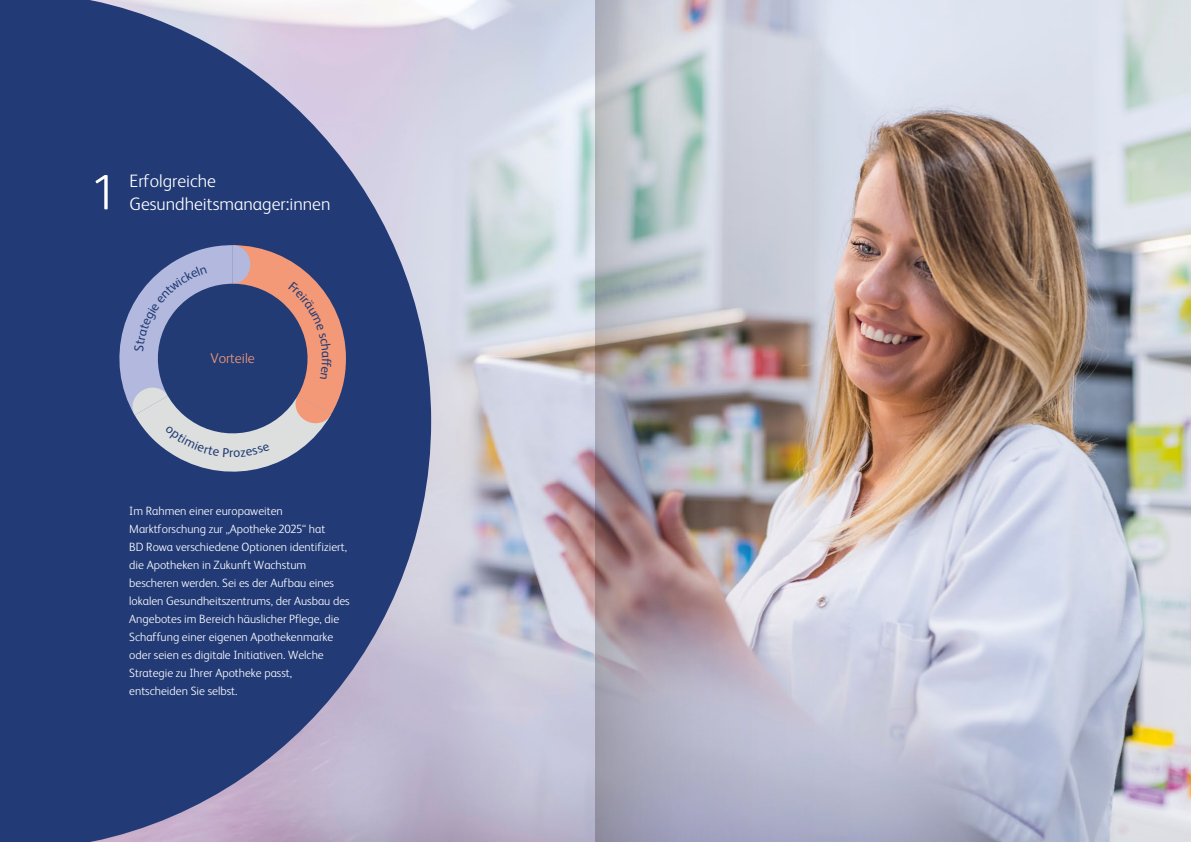
<style>
.page{position:relative;width:1191px;height:842px;background:#fff}
.page>*{position:absolute;margin:0;border:0;box-sizing:border-box;transform-origin:0 0}
.Subhead_3{font:300 50px "FS Albert Pro";color:#fff}
.Subhead_3-2{font:300 18px "FS Albert Pro";color:#fff}
.t1{font:300 14.2px "FS Albert Pro";color:#f39977}
.t2{font:13.1px "FS Albert Pro";color:#223b75}
.Introductory_Text{font:300 12px/18px "FS Albert Pro";color:#fff}
</style>
<div class="page">
<img style="left:431px;top:0;width:165px;height:842px">
<svg style="left:2px;top:0;width:429px;height:842px;fill:#223a76"></svg>
<hr style="left:0;top:0;width:2px;height:842px;background:#223a76">
<img style="left:596px;top:0;width:595px;height:842px">
<svg style="left:103px;top:245px;width:243px;height:232px"></svg>
<p class="Subhead_3" style="left:94px;top:158px;width:21px">1</p>
<p class="Subhead_3-2" style="left:130px;top:169px;width:88px">Erfolgreiche</p>
<p class="Subhead_3-2" style="left:130px;top:192px;width:202px">Gesundheitsmanager:innen</p>
<p class="t1" style="left:210px;top:348px;width:46px">Vorteile</p>
<p class="t2" style="left:229px;top:443px;width:6px">r</p>
<p class="Introductory_Text" style="left:129px;top:501px;width:222px">Im Rahmen einer europaweiten Marktforschung zur „Apotheke 2025“ hat<br>BD Rowa verschiedene Optionen identifiziert, die Apotheken in Zukunft Wachstum bescheren werden. Sei es der Aufbau eines lokalen Gesundheitszentrums, der Ausbau des Angebotes im Bereich häuslicher Pflege, die Schaffung einer eigenen Apothekenmarke oder seien es digitale Initiativen. Welche Strategie zu Ihrer Apotheke passt, entscheiden Sie selbst.</p>
</div>
